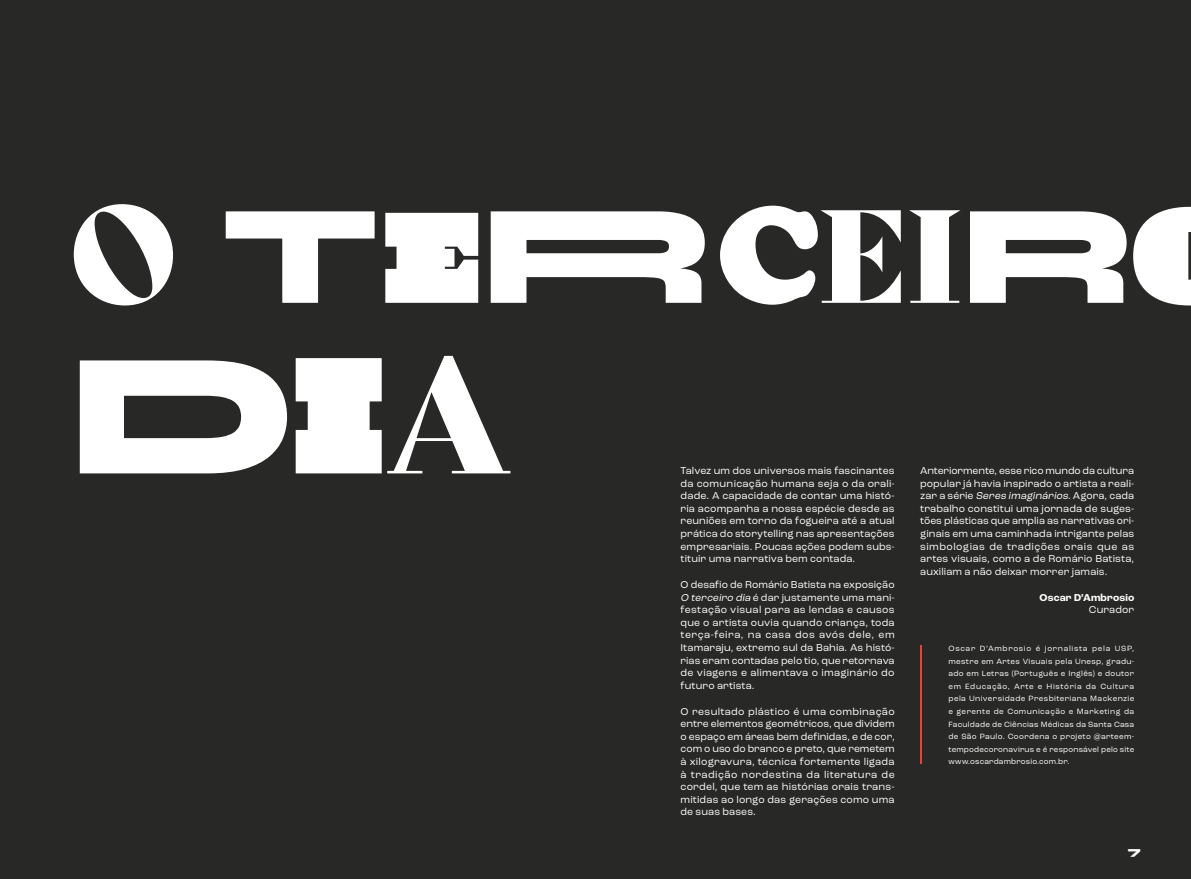
<style>
.page{position:relative;width:1191px;height:879px;background:#fff}
.page>*{position:absolute;margin:0;border:0;box-sizing:border-box;transform-origin:0 0}
.t1{font:800 12px "Syne";color:#fff}
.t2{font:10.5px/12.6px "Roc Grotesk";letter-spacing:.01em;color:#fff;text-align:justify}
.t3{font:700 10.5px "Roc Grotesk";letter-spacing:.01em;color:#fff}
.t4{font:8px/12.6px "Roc Grotesk";letter-spacing:.02em;color:#fff;text-align:justify}
.s1{font-style:italic}
</style>
<div class="page">
<div style="left:0;top:0;width:595px;height:879px;background:#282827"></div>
<div style="left:595px;top:0;width:596px;height:879px;background:#282827"></div>
<hr style="left:920px;top:645px;width:1px;height:119px;background:#e8423b">
<svg style="left:80px;top:356px;width:430px;height:117px;fill:#fff"></svg>
<svg style="left:74px;top:204px;width:1117px;height:101px;fill:#fff"></svg>
<p class="t2" style="left:680px;top:464px;width:216px">Talvez um dos universos mais fascinantes da comunicação humana seja o da orali&shy;dade. A capacidade de contar uma histó&shy;ria acompanha a nossa espécie desde as reuniões em torno da fogueira até a atual prática do storytelling nas apresentações empresariais. Poucas ações podem subs&shy;tituir uma narrativa bem contada.</p>
<p class="t2" style="left:680px;top:578px;width:216px">O desafio de Romário Batista na exposição <span class="s1">O terceiro dia</span> é dar justamente uma mani&shy;festação visual para as lendas e causos que o artista ouvia quando criança, toda terça-feira, na casa dos avós dele, em Itamaraju, extremo sul da Bahia. As histó&shy;rias eram contadas pelo tio, que retornava de viagens e alimentava o imaginário do futuro artista.</p>
<p class="t2" style="left:680px;top:705px;width:216px">O resultado plástico é uma combinação entre elementos geométricos, que dividem o espaço em áreas bem definidas, e de cor, com o uso do branco e preto, que remetem à xilogravura, técnica fortemente ligada à tradição nordestina da literatura de cordel, que tem as histórias orais trans&shy;mitidas ao longo das gerações como uma de suas bases.</p>
<p class="t2" style="left:920px;top:464px;width:216px">Anteriormente, esse rico mundo da cultura popular já havia inspirado o artista a reali&shy;z a r a s é r i e <span class="s1">Seres imaginários</span>. A go r a , c a d a trabalho constitui uma jornada de suges&shy;tões plásticas que amplia as narrativas ori&shy;ginais em uma caminhada intrigante pelas simbologias de tradições orais que as artes visuais, como a de Romário Batista, auxiliam a não deixar morrer jamais.</p>
<p class="t3" style="left:1039px;top:590px;width:96px">Oscar D’Ambrosio</p>
<p class="t2" style="left:1089px;top:603px;width:47px">Curador</p>
<p class="t4" style="left:948px;top:642px;width:187px">Oscar D’Ambrosio é jornalista pela USP, mestre em Artes Visuais pela Unesp, gradu&shy;ado em Letras (Português e Inglês) e doutor em Educação, Arte e História da Cultura pela Universidade Presbiteriana Mackenzie e gerente de Comunicação e Marketing da Faculdade de Ciências Médicas da Santa Casa de São Paulo. Coordena o projeto @arteem&shy;tempodecoronavirus e é responsável pelo site www.oscardambrosio.com.br.</p>
<p class="t1" style="left:1127px;top:843px;width:15px">7</p>
</div>
